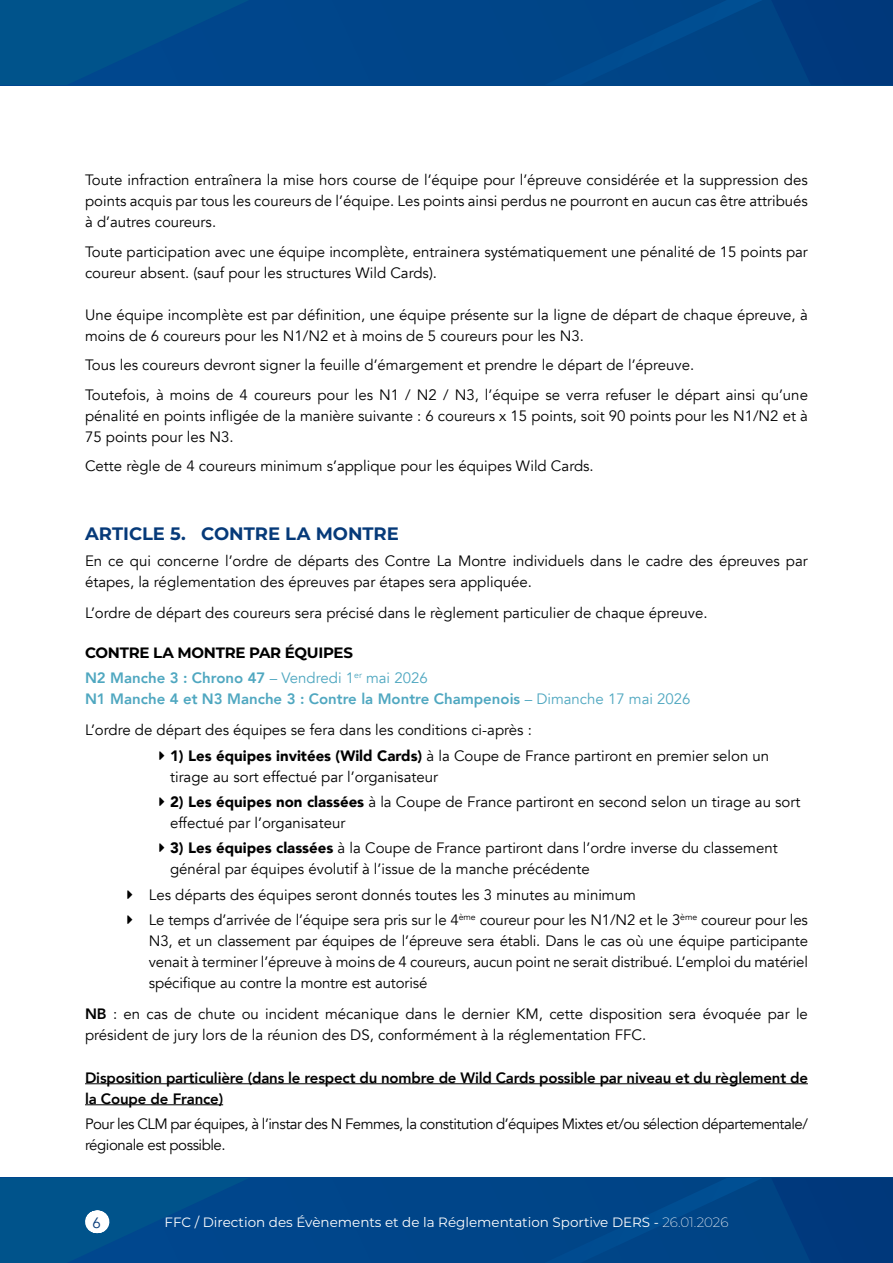
<style>
.page{position:relative;width:893px;height:1263px;background:#fff}
.page>*{position:absolute;margin:0;border:0;box-sizing:border-box;transform-origin:0 0}
.H2{font:700 18px "Montserrat";color:#063a79}
.t1{font:15px/21px "Avenir";color:#000}
.t2{font:15px/21px "Avenir";letter-spacing:-.03em;color:#000}
.t3{font:800 15px/21px "Avenir";letter-spacing:-.01em;color:#000}
.t4{font:800 15px "Avenir";color:#4fa7c0}
.H3{font:700 15px "Montserrat";letter-spacing:-.02em;color:#000}
.t5{font:15px "Avenir";color:#063a79}
.t6{font:13.5px "Montserrat";color:#fff}
.s1{font-weight:400}
.s2{font-weight:900}
.s3{font-weight:800}
.s4{font-weight:200}
</style>
<div class="page">
<div style="left:0;top:1178px;width:893px;height:85px;background:#004589"></div>
<svg style="left:772px;top:1178px;width:121px;height:85px"></svg>
<div style="left:0;top:0;width:893px;height:85px;background:#004589"></div>
<svg style="left:0;top:0;width:248px;height:85px"></svg>
<svg style="left:744px;top:0;width:149px;height:85px"></svg>
<svg style="left:0;top:1178px;width:248px;height:85px"></svg>
<hr style="left:85px;top:1083px;width:723px;height:1px;background:#000">
<hr style="left:85px;top:1104px;width:138px;height:1px;background:#000">
<p class="t1" style="left:85px;top:170px;width:724px;text-align:justify">Toute infraction entraînera la mise hors course de l’équipe pour l’épreuve considérée et la suppression des points acquis par tous les coureurs de l’équipe. Les points ainsi perdus ne pourront en aucun cas être attribués à d’autres coureurs.</p>
<p class="t1" style="left:85px;top:241px;width:724px">Toute participation avec une équipe incomplète, entrainera systématiquement une pénalité de 15 points par coureur absent. (sauf pour les structures Wild Cards).</p>
<p class="t1" style="left:85px;top:304px;width:724px">Une équipe incomplète est par définition, une équipe présente sur la ligne de départ de chaque épreuve, à moins de 6 coureurs pour les N1/N2 et à moins de 5 coureurs pour les N3.</p>
<p class="t1" style="left:85px;top:355px;width:611px">Tous les coureurs devront signer la feuille d’émargement et prendre le départ de l’épreuve.</p>
<p class="t1" style="left:85px;top:384px;width:724px;text-align:justify">Toutefois, à moins de 4 coureurs pour les N1 / N2 / N3, l’équipe se verra refuser le départ ainsi qu’une pénalité en points infligée de la manière suivante : 6 coureurs x 15 points, soit 90 points pour les N1/N2 et à 75 points pour les N3.</p>
<p class="t1" style="left:85px;top:456px;width:510px">Cette règle de 4 coureurs minimum s’applique pour les équipes Wild Cards.</p>
<p class="H2" style="left:85px;top:521px;width:315px">ARTICLE 5. CONTRE LA MONTRE</p>
<p class="t1" style="left:85px;top:550px;width:724px">En ce qui concerne l’ordre de départs des Contre La Montre individuels dans le cadre des épreuves par étapes, la réglementation des épreuves par étapes sera appliquée.</p>
<p class="t1" style="left:85px;top:603px;width:624px">L’ordre de départ des coureurs sera précisé dans le règlement particulier de chaque épreuve.</p>
<p class="H3" style="left:85px;top:641px;width:270px">CONTRE LA MONTRE PAR ÉQUIPES</p>
<p class="t4" style="left:85px;top:666px;width:344px">N2 Manche 3 : Chrono 47 <span class="s1">– Vendredi 1</span><sup>er</sup> <span class="s1">mai 2026</span></p>
<p class="t4" style="left:85px;top:687px;width:607px">N1 Manche 4 et N3 Manche 3 : Contre la Montre Champenois <span class="s1">– Dimanche 17 mai 2026</span></p>
<p class="t1" style="left:85px;top:720px;width:448px">L’ordre de départ des équipes se fera dans les conditions ci-après :</p>
<p class="t1" style="left:170px;top:745px;width:601px"><span class="s2">1) Les équipes invitées (Wild Cards)</span> à la Coupe de France partiront en premier selon un tirage au sort effectué par l’organisateur</p>
<p class="t1" style="left:170px;top:791px;width:632px"><span class="s2">2) Les équipes non classées</span> à la Coupe de France partiront en second selon un tirage au sort effectué par l’organisateur</p>
<p class="t1" style="left:170px;top:838px;width:609px"><span class="s2">3) Les équipes classées</span> à la Coupe de France partiront dans l’ordre inverse du classement général par équipes évolutif à l’issue de la manche précédente</p>
<p class="t1" style="left:149px;top:884px;width:488px">Les départs des équipes seront donnés toutes les 3 minutes au minimum</p>
<p class="t1" style="left:149px;top:909px;width:661px;text-align:justify">Le temps d’arrivée de l’équipe sera pris sur le 4<sup>ème</sup> coureur pour les N1/N2 et le 3<sup>ème</sup> coureur pour les N3, et un classement par équipes de l’épreuve sera établi. Dans le cas où une équipe participante venait à terminer l’épreuve à moins de 4 coureurs, aucun point ne serait distribué. L’emploi du matériel spécifique au contre la montre est autorisé</p>
<p class="t1" style="left:85px;top:1004px;width:724px"><span class="s3">NB</span> : en cas de chute ou incident mécanique dans le dernier KM, cette disposition sera évoquée par le président de jury lors de la réunion des DS, conformément à la réglementation FFC.</p>
<p class="t3" style="left:85px;top:1067px;width:724px">Disposition particulière (dans le respect du nombre de Wild Cards possible par niveau et du règlement de la Coupe de France)</p>
<p class="t2" style="left:85px;top:1113px;width:724px">Pour les CLM par équipes, à l’instar des N Femmes, la constitution d’équipes Mixtes et/ou sélection départementale/ régionale est possible.</p>
<p class="t5" style="left:93px;top:1214px;width:10px">6</p>
<p class="t6" style="left:164px;top:1213px;width:565px">FFC / Direction des Évènements et de la Réglementation Sportive DERS - <span class="s4">26.01.2026</span></p>
</div>
